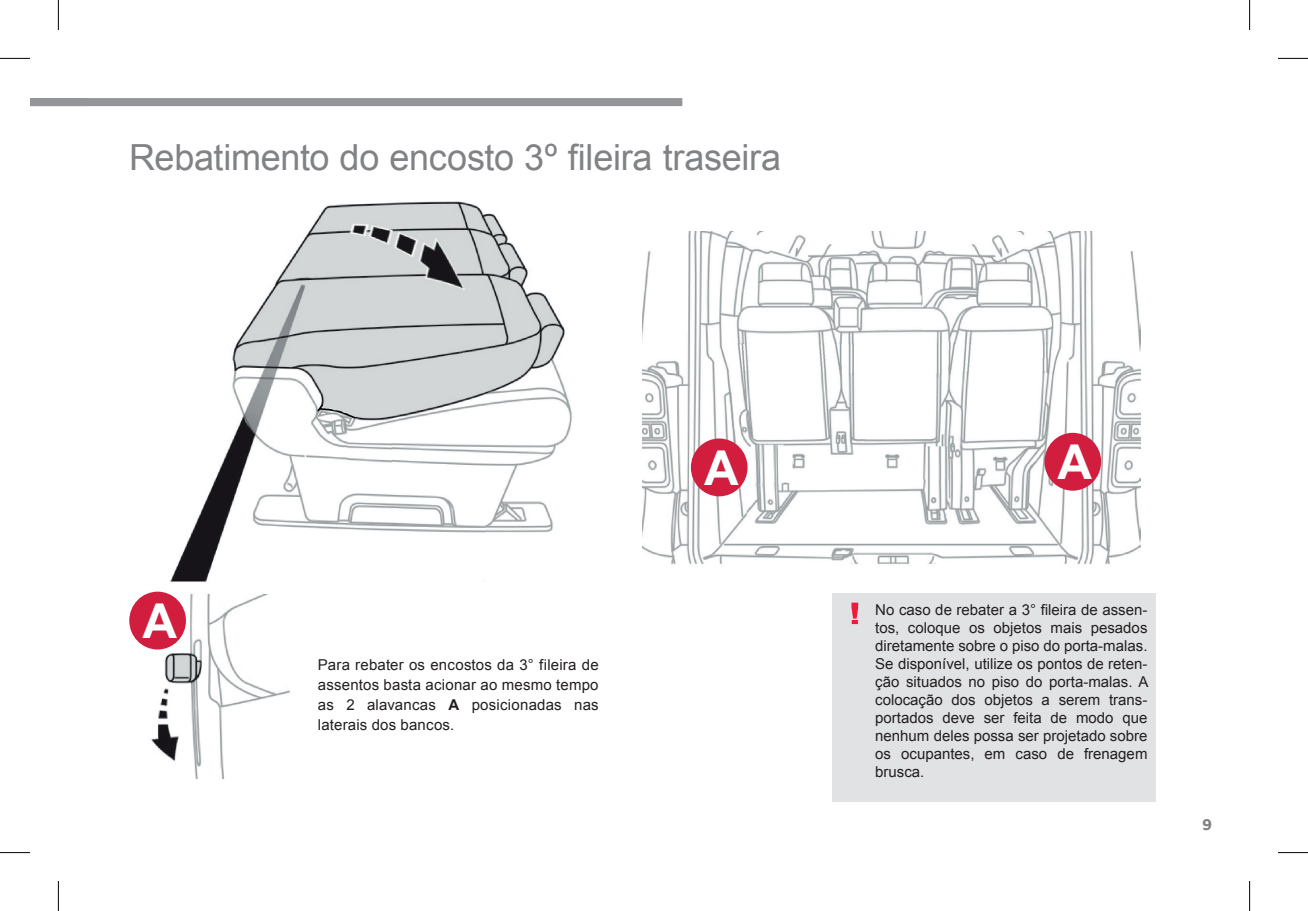
<style>
.page{position:relative;width:1308px;height:911px;background:#fff}
.page>*{position:absolute;margin:0;border:0;box-sizing:border-box;transform-origin:0 0}
.t1{font:700 48px "Arial";color:#fff}
.t2{font:36px "Arial";letter-spacing:-.005em;color:#808285}
.t3{font:700 16px "Peugeot";color:#808285}
.t4{font:15px/18px "Arial";color:#231f20;text-align:justify}
.s1{font-weight:700}
</style>
<div class="page">
<div style="left:30px;top:98px;width:652px;height:8px;background:#939598"></div>
<img style="left:130px;top:201px;width:442px;height:577px">
<div style="left:130px;top:592px;width:55px;height:56px;background:#d11d3e;border-radius:50%"></div>
<div style="left:129px;top:591px;width:57px;height:58px;border:2px solid #d11d3e;border-radius:50%"></div>
<img style="left:642px;top:231px;width:498px;height:334px">
<div style="left:1045px;top:434px;width:54px;height:55px;background:#d11d3e;border-radius:50%"></div>
<div style="left:1044px;top:433px;width:56px;height:57px;border:2px solid #d11d3e;border-radius:50%"></div>
<div style="left:691px;top:439px;width:55px;height:56px;background:#d11d3e;border-radius:50%"></div>
<div style="left:690px;top:438px;width:57px;height:58px;border:2px solid #d11d3e;border-radius:50%"></div>
<div style="left:832px;top:593px;width:323px;height:208px;background:#e1e2e4"></div>
<svg style="left:851px;top:602px;width:7px;height:22px"></svg>
<hr style="left:0;top:58px;width:30px;height:1px;background:#000">
<hr style="left:1277px;top:58px;width:30px;height:1px;background:#000">
<hr style="left:0;top:852px;width:30px;height:1px;background:#000">
<hr style="left:1277px;top:852px;width:30px;height:1px;background:#000">
<hr style="left:58px;top:0;width:1px;height:30px;background:#000">
<hr style="left:58px;top:880px;width:1px;height:30px;background:#000">
<hr style="left:1249px;top:0;width:1px;height:30px;background:#000">
<hr style="left:1249px;top:880px;width:1px;height:30px;background:#000">
<h2 class="t2" style="left:129px;top:133px;width:653px">Rebatimento do encosto 3º fileira traseira</h2>
<h1 class="t1" style="left:142px;top:589px;width:36px">A</h1>
<p class="t4" style="left:318px;top:654px;width:282px;line-height:20px">Para rebater os encostos da 3° fileira de assentos basta acionar ao mesmo tempo as 2 alavancas <span class="s1">A</span> posicionadas nas laterais dos bancos.</p>
<h1 class="t1" style="left:704px;top:436px;width:36px">A</h1>
<h1 class="t1" style="left:1057px;top:430px;width:36px">A</h1>
<p class="t4" style="left:875px;top:600px;width:274px">No caso de rebater a 3° fileira de assen&shy;tos, coloque os objetos mais pesados diretamente sobre o piso do porta-malas.<br>Se disponível, utilize os pontos de reten&shy;ção situados no piso do porta-malas. A colocação dos objetos a serem trans&shy;portados deve ser feita de modo que nenhum deles possa ser projetado sobre os ocupantes, em caso de frenagem brusca.</p>
<p class="t3" style="left:1202px;top:813px;width:11px">9</p>
</div>
